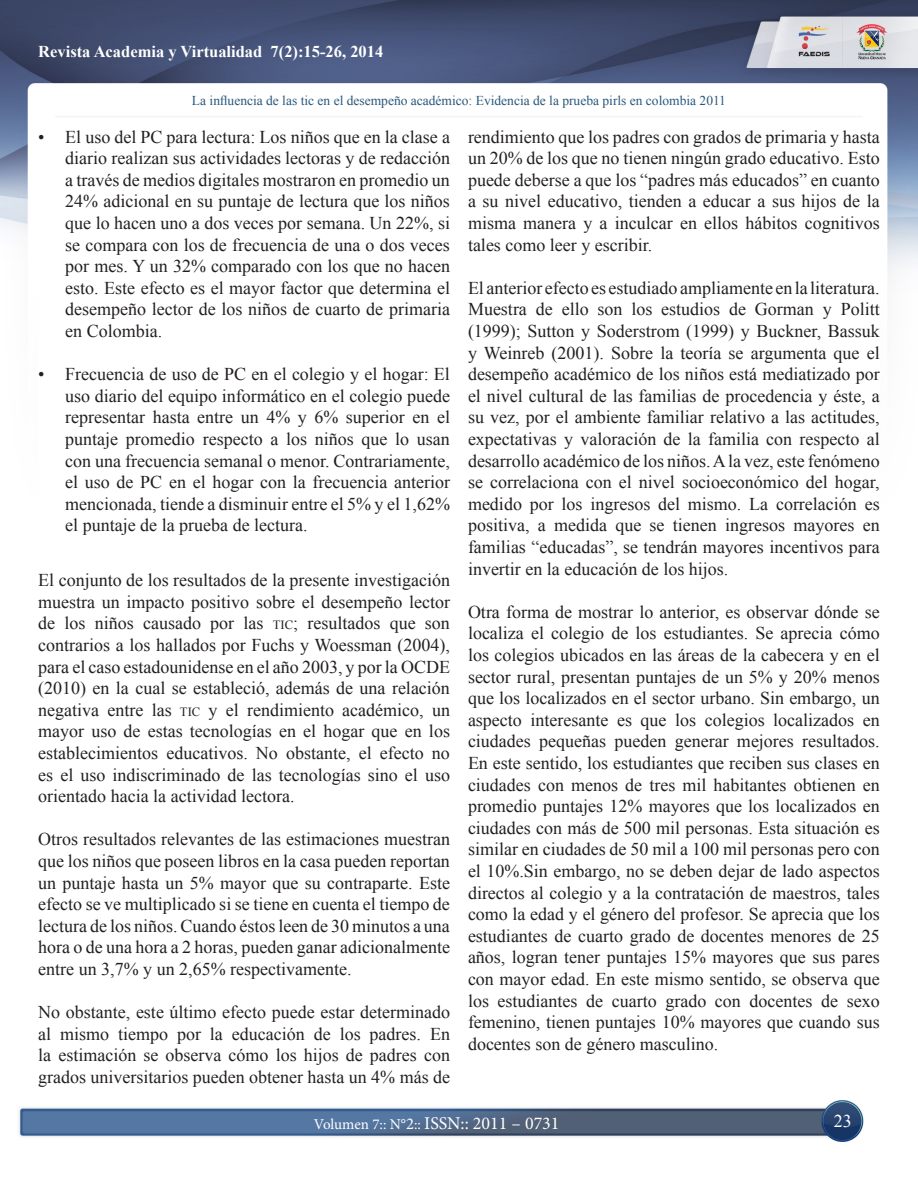
<style>
.page{position:relative;width:918px;height:1188px;background:#fff}
.page>*{position:absolute;margin:0;border:0;box-sizing:border-box;transform-origin:0 0}
.Contenidos_Españo{font:18px/21.6px "Times New Roman";color:#231f20;text-align:justify}
.t1{font:18px "Minion Pro";color:#fff}
.t2{font:18px "Times New Roman";color:#fff}
.t3{font:700 16.5px "Times New Roman";color:#fff}
.t4{font:13.5px "Times New Roman";color:#2a587c}
.s1{font-size:12.6px}
.s2{font-size:15px}
.s3{font-size:16.5px}
</style>
<div class="page">
<img style="left:0;top:0;width:918px;height:1142px">
<div style="left:38px;top:259px;width:842px;height:452px;background:#fff;border-radius:9px"></div>
<hr style="left:55px;top:116px;width:808px;height:1px;background:#286a75">
<p class="t3" style="left:38px;top:40px;width:347px">Revista Academia y Virtualidad 7(2):15-26, 2014</p>
<p class="t4" style="left:192px;top:92px;width:536px">La influencia de las tic en el desempeño académico: Evidencia de la prueba pirls en colombia 2011</p>
<p class="Contenidos_Españo" style="left:65px;top:126px;width:386px;text-indent:-27px">• El uso del PC para lectura: Los niños que en la clase a diario realizan sus actividades lectoras y de redacción a través de medios digitales mostraron en promedio un 24% adicional en su puntaje de lectura que los niños que lo hacen uno a dos veces por semana. Un 22%, si se compara con los de frecuencia de una o dos veces por mes. Y un 32% comparado con los que no hacen esto. Este efecto es el mayor factor que determina el desempeño lector de los niños de cuarto de primaria en Colombia.</p>
<p class="Contenidos_Españo" style="left:65px;top:363px;width:386px;text-indent:-27px">• Frecuencia de uso de PC en el colegio y el hogar: El uso diario del equipo informático en el colegio puede representar hasta entre un 4% y 6% superior en el puntaje promedio respecto a los niños que lo usan con una frecuencia semanal o menor. Contrariamente, el uso de PC en el hogar con la frecuencia anterior mencionada, tiende a disminuir entre el 5% y el 1,62% el puntaje de la prueba de lectura.</p>
<p class="Contenidos_Españo" style="left:38px;top:569px;width:413px">El conjunto de los resultados de la presente investigación muestra un impacto positivo sobre el desempeño lector de los niños causado por las <span class="s1">tic</span>; resultados que son contrarios a los hallados por Fuchs y Woessman (2004), para el caso estadounidense en el año 2003, y por la OCDE (2010) en la cual se estableció, además de una relación negativa entre las <span class="s1">tic</span> y el rendimiento académico, un mayor uso de estas tecnologías en el hogar que en los establecimientos educativos. No obstante, el efecto no es el uso indiscriminado de las tecnologías sino el uso orientado hacia la actividad lectora.</p>
<p class="Contenidos_Españo" style="left:38px;top:828px;width:413px">Otros resultados relevantes de las estimaciones muestran que los niños que poseen libros en la casa pueden reportan un puntaje hasta un 5% mayor que su contraparte. Este efecto se ve multiplicado si se tiene en cuenta el tiempo de lectura de los niños. Cuando éstos leen de 30 minutos a una hora o de una hora a 2 horas, pueden ganar adicionalmente entre un 3,7% y un 2,65% respectivamente.</p>
<p class="Contenidos_Españo" style="left:38px;top:1001px;width:413px">No obstante, este último efecto puede estar determinado al mismo tiempo por la educación de los padres. En la estimación se observa cómo los hijos de padres con grados universitarios pueden obtener hasta un 4% más de</p>
<p class="Contenidos_Españo" style="left:468px;top:126px;width:413px">rendimiento que los padres con grados de primaria y hasta un 20% de los que no tienen ningún grado educativo. Esto puede deberse a que los “padres más educados” en cuanto a su nivel educativo, tienden a educar a sus hijos de la misma manera y a inculcar en ellos hábitos cognitivos tales como leer y escribir.</p>
<p class="Contenidos_Españo" style="left:468px;top:277px;width:413px">El anterior efecto es estudiado ampliamente en la literatura.<br>Muestra de ello son los estudios de Gorman y Politt (1999); Sutton y Soderstrom (1999) y Buckner, Bassuk y Weinreb (2001). Sobre la teoría se argumenta que el desempeño académico de los niños está mediatizado por el nivel cultural de las familias de procedencia y éste, a su vez, por el ambiente familiar relativo a las actitudes, expectativas y valoración de la familia con respecto al desarrollo académico de los niños. A la vez, este fenómeno se correlaciona con el nivel socioeconómico del hogar, medido por los ingresos del mismo. La correlación es positiva, a medida que se tienen ingresos mayores en familias “educadas”, se tendrán mayores incentivos para invertir en la educación de los hijos.</p>
<p class="Contenidos_Españo" style="left:468px;top:601px;width:413px">Otra forma de mostrar lo anterior, es observar dónde se localiza el colegio de los estudiantes. Se aprecia cómo los colegios ubicados en las áreas de la cabecera y en el sector rural, presentan puntajes de un 5% y 20% menos que los localizados en el sector urbano. Sin embargo, un aspecto interesante es que los colegios localizados en ciudades pequeñas pueden generar mejores resultados.<br>En este sentido, los estudiantes que reciben sus clases en ciudades con menos de tres mil habitantes obtienen en promedio puntajes 12% mayores que los localizados en ciudades con más de 500 mil personas. Esta situación es similar en ciudades de 50 mil a 100 mil personas pero con el 10%.Sin embargo, no se deben dejar de lado aspectos directos al colegio y a la contratación de maestros, tales como la edad y el género del profesor. Se aprecia que los estudiantes de cuarto grado de docentes menores de 25 años, logran tener puntajes 15% mayores que sus pares con mayor edad. En este mismo sentido, se observa que los estudiantes de cuarto grado con docentes de sexo femenino, tienen puntajes 10% mayores que cuando sus docentes son de género masculino.</p>
<p class="t1" style="left:314px;top:1111px;width:247px"><span class="s2">Volumen 7:: N°</span><span class="s3">2</span><span class="s2">::</span> ISSN:: 2011 – 0731</p>
<p class="t2" style="left:834px;top:1109px;width:19px">23</p>
</div>
